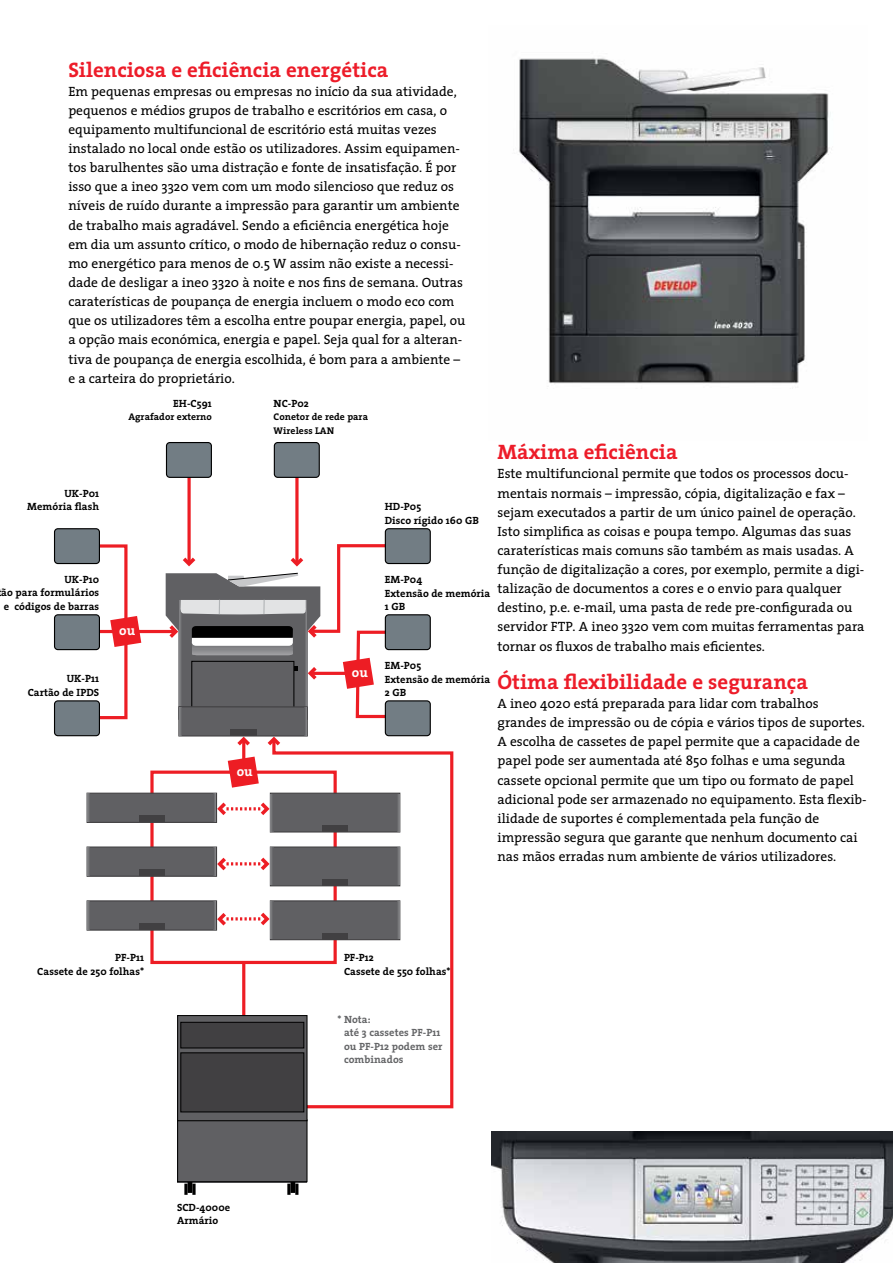
<style>
.page{position:relative;width:893px;height:1263px;background:#fff}
.page>*{position:absolute;margin:0;border:0;box-sizing:border-box;transform-origin:0 0}
.t1{font:700 21px "The Serif";color:#ed1c29}
.t2{font:13.5px/19.2px "The Serif";color:#000}
.t3{font:700 13.5px "The Serif";color:#fff}
.t4{font:700 10.5px/13.5px "The Serif";letter-spacing:.005em;color:#000}
.t5{font:700 10.5px/13.5px "The Serif";letter-spacing:.005em;color:#636466}
.t6{font:700 9.75px/13.5px "The Serif";letter-spacing:.005em;color:#000}
</style>
<div class="page">
<svg style="left:85px;top:542px;width:368px;height:567px"></svg>
<hr style="left:242px;top:962px;width:3px;height:57px;background:#ed1d24">
<div style="left:55px;top:701px;width:44px;height:35px;background:#727d84;border-radius:3px"></div>
<div style="left:54px;top:700px;width:46px;height:36px;border:1px solid #000;border-radius:3px"></div>
<div style="left:87px;top:900px;width:130px;height:31px;background:#606063;border:1px solid #414042"></div>
<svg style="left:88px;top:901px;width:2px;height:28px"></svg>
<div style="left:139px;top:923px;width:26px;height:7px;background:#414042"></div>
<div style="left:87px;top:846px;width:130px;height:31px;background:#606063;border:1px solid #414042"></div>
<svg style="left:88px;top:848px;width:2px;height:28px"></svg>
<div style="left:139px;top:869px;width:26px;height:7px;background:#414042"></div>
<div style="left:87px;top:793px;width:130px;height:30px;background:#606063;border:1px solid #414042"></div>
<svg style="left:88px;top:794px;width:2px;height:28px"></svg>
<div style="left:139px;top:815px;width:26px;height:7px;background:#414042"></div>
<div style="left:270px;top:900px;width:130px;height:40px;background:#606063;border:1px solid #414042"></div>
<div style="left:322px;top:933px;width:26px;height:7px;background:#414042"></div>
<hr style="left:273px;top:901px;width:1px;height:38px;background:#606063">
<hr style="left:272px;top:901px;width:1px;height:38px;background:#707073">
<hr style="left:271px;top:901px;width:1px;height:38px;background:#818184">
<hr style="left:397px;top:901px;width:1px;height:38px;background:#68686b">
<hr style="left:398px;top:901px;width:1px;height:38px;background:#78797b">
<hr style="left:399px;top:901px;width:1px;height:38px;background:#818184">
<div style="left:270px;top:846px;width:130px;height:40px;background:#606063;border:1px solid #414042"></div>
<div style="left:322px;top:879px;width:26px;height:7px;background:#414042"></div>
<hr style="left:273px;top:848px;width:1px;height:37px;background:#606063">
<hr style="left:272px;top:848px;width:1px;height:37px;background:#707073">
<hr style="left:271px;top:848px;width:1px;height:37px;background:#818184">
<hr style="left:397px;top:848px;width:1px;height:37px;background:#68686b">
<hr style="left:398px;top:848px;width:1px;height:37px;background:#78797b">
<hr style="left:399px;top:848px;width:1px;height:37px;background:#818184">
<div style="left:270px;top:793px;width:130px;height:39px;background:#606063;border:1px solid #414042"></div>
<div style="left:322px;top:825px;width:26px;height:7px;background:#414042"></div>
<hr style="left:273px;top:794px;width:1px;height:37px;background:#606063">
<hr style="left:272px;top:794px;width:1px;height:37px;background:#707073">
<hr style="left:271px;top:794px;width:1px;height:37px;background:#818184">
<hr style="left:397px;top:794px;width:1px;height:37px;background:#68686b">
<hr style="left:398px;top:794px;width:1px;height:37px;background:#78797b">
<hr style="left:399px;top:794px;width:1px;height:37px;background:#818184">
<svg style="left:214px;top:794px;width:56px;height:28px"></svg>
<svg style="left:214px;top:901px;width:56px;height:28px"></svg>
<svg style="left:214px;top:848px;width:56px;height:28px"></svg>
<div style="left:385px;top:701px;width:45px;height:35px;background:#727d84;border-radius:3px"></div>
<div style="left:385px;top:700px;width:46px;height:36px;border:1px solid #000;border-radius:3px"></div>
<svg style="left:187px;top:478px;width:4px;height:80px"></svg>
<div style="left:166px;top:442px;width:45px;height:35px;background:#727d84;border-radius:3px"></div>
<div style="left:166px;top:442px;width:46px;height:36px;border:1px solid #000;border-radius:3px"></div>
<svg style="left:183px;top:558px;width:12px;height:8px"></svg>
<svg style="left:228px;top:757px;width:31px;height:31px"></svg>
<div style="left:178px;top:1120px;width:129px;height:62px;background:#606063"></div>
<div style="left:177px;top:1119px;width:131px;height:63px;border:1px solid #000"></div>
<hr style="left:188px;top:1182px;width:4px;height:11px;background:#000">
<svg style="left:192px;top:1183px;width:4px;height:12px"></svg>
<svg style="left:184px;top:1183px;width:4px;height:12px"></svg>
<div style="left:290px;top:1182px;width:5px;height:11px;background:#000"></div>
<svg style="left:295px;top:1183px;width:3px;height:12px"></svg>
<svg style="left:287px;top:1183px;width:4px;height:12px"></svg>
<svg style="left:177px;top:1015px;width:131px;height:106px;background:#4f4f52"></svg>
<div style="left:180px;top:1052px;width:124px;height:60px;background:#414042;border:1px solid #000"></div>
<div style="left:180px;top:1022px;width:124px;height:26px;background:#414042;border:1px solid #000"></div>
<div style="left:55px;top:615px;width:44px;height:35px;background:#727d84;border-radius:3px"></div>
<div style="left:54px;top:614px;width:46px;height:36px;border:1px solid #000;border-radius:3px"></div>
<div style="left:385px;top:615px;width:45px;height:35px;background:#727d84;border-radius:3px"></div>
<div style="left:385px;top:614px;width:46px;height:36px;border:1px solid #000;border-radius:3px"></div>
<div style="left:55px;top:529px;width:44px;height:34px;background:#727d84;border-radius:3px"></div>
<div style="left:54px;top:528px;width:46px;height:36px;border:1px solid #000;border-radius:3px"></div>
<div style="left:385px;top:529px;width:45px;height:34px;background:#727d84;border-radius:3px"></div>
<div style="left:385px;top:528px;width:46px;height:36px;border:1px solid #000;border-radius:3px"></div>
<svg style="left:110px;top:616px;width:31px;height:31px"></svg>
<svg style="left:295px;top:478px;width:4px;height:80px"></svg>
<div style="left:274px;top:442px;width:45px;height:35px;background:#727d84;border-radius:3px"></div>
<div style="left:274px;top:442px;width:46px;height:36px;border:1px solid #000;border-radius:3px"></div>
<svg style="left:291px;top:558px;width:12px;height:8px"></svg>
<svg style="left:343px;top:658px;width:31px;height:31px"></svg>
<svg style="left:166px;top:573px;width:154px;height:172px"></svg>
<img style="left:519px;top:58px;width:312px;height:326px">
<img style="left:491px;top:1131px;width:402px;height:132px">
<h1 class="t1" style="left:68px;top:56px;width:321px">Silenciosa e eficiência energética</h1>
<p class="t2" style="left:68px;top:82px;width:399px">Em pequenas empresas ou empresas no início da sua atividade, pequenos e médios grupos de trabalho e escritórios em casa, o equipamento multifuncional de escritório está muitas vezes instalado no local onde estão os utilizadores. Assim equipamen&shy;tos barulhentes são uma distração e fonte de insatisfação. É por isso que a ineo 3320 vem com um modo silencioso que reduz os níveis de ruído durante a impressão para garantir um ambiente de trabalho mais agradável. Sendo a eficiência energética hoje em dia um assunto crítico, o modo de hibernação reduz o consu&shy;mo energético para menos de 0.5 W assim não existe a necessi&shy;dade de desligar a ineo 3320 à noite e nos fins de semana. Outras caraterísticas de poupança de energia incluem o modo eco com que os utilizadores têm a escolha entre poupar energia, papel, ou a opção mais económica, energia e papel. Seja qual for a alteran&shy;tiva de poupança de energia escolhida, é bom para a ambiente – e a carteira do proprietário.</p>
<p class="t4" style="left:173px;top:397px;width:40px">EH-C591</p>
<p class="t6" style="left:128px;top:410px;width:85px">Agrafador externo</p>
<p class="t4" style="left:27px;top:486px;width:73px;text-align:right">UK-P01<br>Memória flash</p>
<p class="t4" style="left:1px;top:573px;width:99px;text-align:justify;text-indent:63px">UK-P10 ão para formulários e códigos de barras</p>
<p class="t4" style="left:28px;top:672px;width:73px;text-align:right">UK-P11<br>Cartão de IPDS</p>
<p class="t3" style="left:119px;top:622px;width:18px">ou</p>
<p class="t3" style="left:237px;top:762px;width:18px">ou</p>
<p class="t4" style="left:274px;top:397px;width:37px">NC-P02</p>
<p class="t6" style="left:274px;top:410px;width:96px">Conetor de rede para<br>Wireless LAN</p>
<h1 class="t1" style="left:497px;top:439px;width:182px">Máxima eficiência</h1>
<p class="t2" style="left:497px;top:464px;width:369px">Este multifuncional permite que todos os processos docu&shy;mentais normais – impressão, cópia, digitalização e fax – sejam executados a partir de um único painel de operação.<br>Isto simplifica as coisas e poupa tempo. Algumas das suas caraterísticas mais comuns são também as mais usadas. A função de digitalização a cores, por exemplo, permite a digi&shy;talização de documentos a cores e o envio para qualquer destino, p.e. e-mail, uma pasta de rede pre-configurada ou servidor FTP. A ineo 3320 vem com muitas ferramentas para tornar os fluxos de trabalho mais eficientes.</p>
<h1 class="t1" style="left:497px;top:668px;width:312px">Ótima flexibilidade e segurança</h1>
<p class="t2" style="left:497px;top:694px;width:371px">A ineo 4020 está preparada para lidar com trabalhos grandes de impressão ou de cópia e vários tipos de suportes.<br>A escolha de cassetes de papel permite que a capacidade de papel pode ser aumentada até 850 folhas e uma segunda cassete opcional permite que um tipo ou formato de papel adicional pode ser armazenado no equipamento. Esta flexib&shy;ilidade de suportes é complementada pela função de impressão segura que garante que nenhum documento cai nas mãos erradas num ambiente de vários utilizadores.</p>
<p class="t4" style="left:385px;top:500px;width:96px">HD-P05<br>Disco rígido 160 GB</p>
<p class="t4" style="left:385px;top:573px;width:107px">EM-P04<br>Extensão de memória<br>1 GB</p>
<p class="t3" style="left:352px;top:663px;width:18px">ou</p>
<p class="t4" style="left:385px;top:659px;width:107px">EM-P05<br>Extensão de memória<br>2 GB</p>
<p class="t4" style="left:37px;top:951px;width:108px;text-align:right">PF-P11<br>Cassete de 250 folhas*</p>
<p class="t4" style="left:344px;top:951px;width:108px">PF-P12<br>Cassete de 550 folhas*</p>
<p class="t4" style="left:177px;top:1200px;width:55px">SCD-4000e<br>Armário</p>
<p class="t5" style="left:344px;top:1012px;width:100px;text-indent:-6px">* Nota:<br>até 3 cassetes PF-P11 ou PF-P12 podem ser combinados</p>
</div>
